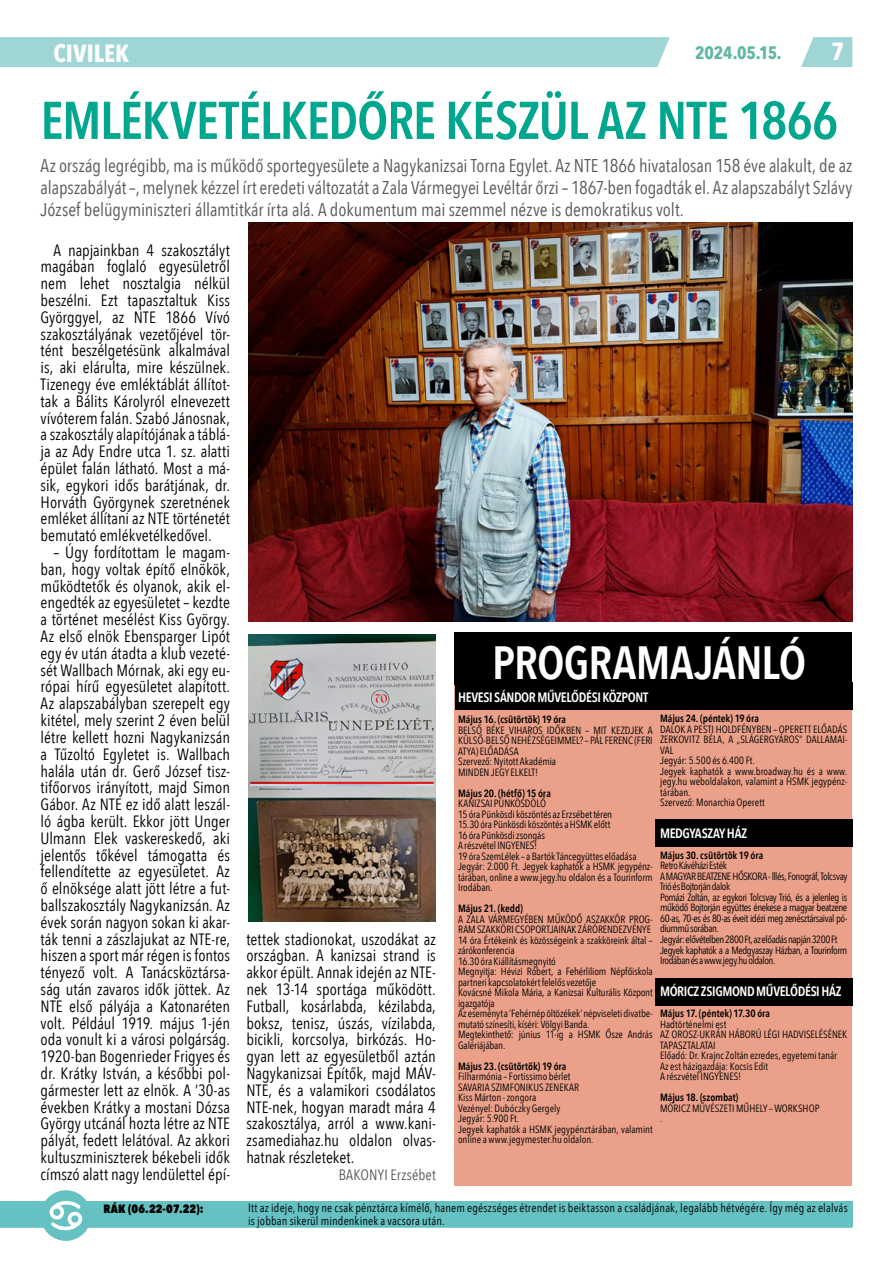
<style>
.page{position:relative;width:893px;height:1263px;background:#fff}
.page>*{position:absolute;margin:0;border:0;box-sizing:border-box;transform-origin:0 0}
.t1{font:600 52.5px "Avenir Next Condensed";letter-spacing:-.015em;color:#00a68d}
.t2{font:600 46.5px "Avenir Next Condensed";letter-spacing:-.015em;color:#fff}
.t3{font:700 24.75px "Avenir Next Condensed";color:#fff}
.t4{font:18.45px/22.2px "Avenir Next Condensed";letter-spacing:-.005em;color:#575756;text-align:justify}
.t5{font:700 18px "Avenir Next Condensed";letter-spacing:-.005em;color:#60b7a3}
.t6{font:16.35px/16.8px "Avenir Next Condensed";color:#000;text-align:justify}
.t7{font:15px "Avenir Next Condensed";letter-spacing:.01em;color:#575756}
.t8{font:600 13.5px "Avenir Next Condensed";letter-spacing:-.03em;color:#fff}
.t9{font:12px/13px "Avenir Next Condensed";letter-spacing:.015em;color:#000}
.t10{font:800 12px "Avenir Next Condensed";letter-spacing:.01em;color:#000}
.t11{font:10.5px/10.5px "Avenir Next Condensed";letter-spacing:-.01em;color:#000}
.t12{font:10.5px/10.5px "Avenir Next Condensed";letter-spacing:-.04em;color:#000}
.t13{font:600 10.5px "Avenir Next Condensed";letter-spacing:-.005em;color:#000}
</style>
<div class="page">
<img style="left:248px;top:222px;width:604px;height:399px">
<img style="left:248px;top:635px;width:188px;height:286px">
<hr style="left:0;top:1225px;width:852px;height:3px;background:#65c1c2">
<div style="left:0;top:37px;width:670px;height:30px;background:#9fd5d5"></div>
<svg style="left:801px;top:37px;width:51px;height:30px;background:#abdada"></svg>
<svg style="left:0;top:1201px;width:1px;height:24px"></svg>
<div style="left:1px;top:1201px;width:852px;height:26px;background:#65c1c2"></div>
<div style="left:41px;top:1190px;width:50px;height:51px;background:#66c2c2;border-radius:50%"></div>
<svg style="left:50px;top:1201px;width:33px;height:30px"></svg>
<div style="left:454px;top:632px;width:398px;height:554px;background:#eaa089"></div>
<div style="left:455px;top:682px;width:397px;height:28px;background:#000"></div>
<div style="left:454px;top:633px;width:398px;height:52px;background:#000"></div>
<div style="left:655px;top:978px;width:197px;height:27px;background:#000"></div>
<div style="left:655px;top:819px;width:197px;height:28px;background:#000"></div>
<h3 class="t3" style="left:53px;top:39px;width:77px">CIVILEK</h3>
<p class="t5" style="left:695px;top:41px;width:88px">2024.05.15.</p>
<h3 class="t3" style="left:831px;top:36px;width:14px">7</h3>
<h1 class="t1" style="left:41px;top:75px;width:799px">EMLÉKVETÉLKEDŐRE KÉSZÜL AZ NTE 1866</h1>
<p class="t4" style="left:41px;top:153px;width:813px">Az ország legrégibb, ma is működő sportegyesülete a Nagykanizsai Torna Egylet. Az NTE 1866 hivatalosan 158 éve alakult, de az alapszabályát –, melynek kézzel írt eredeti változatát a Zala Vármegyei Levéltár őrzi – 1867-ben fogadták el. Az alapszabályt Szlávy József belügyminiszteri államtitkár írta alá. A dokumentum mai szemmel nézve is demokratikus volt.</p>
<p class="t6" style="left:41px;top:241px;width:191px;text-indent:13px">A napjainkban 4 szakosztályt magában foglaló egyesületről nem lehet nosztalgia nélkül beszélni. Ezt tapasztaltuk Kiss Györggyel, az NTE 1866 Vívó szakosztályának vezetőjével tör&shy;tént beszélgetésünk alkalmával is, aki elárulta, mire készülnek.<br>Tizenegy éve emléktáblát állítot&shy;tak a Bálits Károlyról elnevezett vívóterem falán. Szabó Jánosnak, a szakosztály alapítójának a táblá&shy;ja az Ady Endre utca 1. sz. alatti épület falán látható. Most a má&shy;sik, egykori idős barátjának, dr.<br>Horváth Györgynek szeretnének emléket állítani az NTE történetét bemutató emlékvetélkedővel.</p>
<p class="t6" style="left:41px;top:543px;width:191px;text-indent:13px">– Úgy fordítottam le magam&shy;ban, hogy voltak építő elnökök, működtetők és olyanok, akik el&shy;engedték az egyesületet – kezdte a történet mesélést Kiss György.<br>Az első elnök Ebensparger Lipót egy év után átadta a klub vezeté&shy;sét Wallbach Mórnak, aki egy eu&shy;rópai hírű egyesületet alapított.<br>Az alapszabályban szerepelt egy kitétel, mely szerint 2 éven belül létre kellett hozni Nagykanizsán a Tűzoltó Egyletet is. Wallbach halála után dr. Gerő József tisz&shy;tifőorvos irányított, majd Simon Gábor. Az NTE ez idő alatt leszál&shy;ló ágba került. Ekkor jött Unger Ulmann Elek vaskereskedő, aki jelentős tőkével támogatta és fellendítette az egyesületet. Az ő elnöksége alatt jött létre a fut&shy;ballszakosztály Nagykanizsán. Az évek során nagyon sokan ki akar&shy;ták tenni a zászlajukat az NTE-re, hiszen a sport már régen is fontos tényező volt. A Tanácsköztársa&shy;ság után zavaros idők jöttek. Az NTE első pályája a Katonaréten volt. Például 1919. május 1-jén oda vonult ki a városi polgárság.<br>1920-ban Bogenrieder Frigyes és dr. Krátky István, a későbbi pol&shy;gármester lett az elnök. A ’30-as években Krátky a mostani Dózsa György utcánál hozta létre az NTE pályát, fedett lelátóval. Az akkori kultuszminiszterek békebeli idők címszó alatt nagy lendülettel épí-</p>
<h2 class="t2" style="left:492px;top:623px;width:316px">PROGRAMAJÁNLÓ</h2>
<p class="t8" style="left:458px;top:686px;width:192px">HEVESI SÁNDOR MŰVELŐDÉSI KÖZPONT</p>
<p class="t13" style="left:458px;top:710px;width:110px">Május 16. (csütörtök) 19 óra</p>
<p class="t11" style="left:458px;top:724px;width:196px">BELSŐ BÉKE VIHAROS IDŐKBEN – MIT KEZDJEK A<br>KÜLSŐ-BELSŐ NEHÉZSÉGEIMMEL? – PÁL FERENC (FERI<br>ATYA) ELŐADÁSA<br>Szervező: Nyitott Akadémia<br>MINDEN JEGY ELKELT!</p>
<p class="t13" style="left:458px;top:784px;width:94px">Május 20. (hétfő) 15 óra</p>
<p class="t11" style="left:458px;top:798px;width:196px">KANIZSAI PÜNKÖSDÖLŐ<br>15 óra Pünkösdi köszöntés az Erzsébet téren<br>15.30 óra Pünkösdi köszöntés a HSMK előtt<br>16 óra Pünkösdi zsongás<br>A részvétel INGYENES!<br>19 óra SzemLélek – a Bartók Táncegyüttes előadása Jegyár: 2.000 Ft. Jegyek kaphatók a HSMK jegypénz&shy;tárában, online a www.jegy.hu oldalon és a Tourinform Irodában.</p>
<p class="t13" style="left:458px;top:899px;width:66px">Május 21. (kedd)</p>
<p class="t11" style="left:458px;top:913px;width:196px">A ZALA VÁRMEGYÉBEN MŰKÖDŐ ASZAKKÖR PROG-RAM SZAKKÖRI CSOPORTJAINAK ZÁRÓRENDEZVÉNYE 14 óra Értékeink és közösségeink a szakköreink által – zárókonferencia<br>16.30 óra Kiállításmegnyitó<br>Megnyitja: Hévizi Róbert, a Fehérliliom Népfőiskola partneri kapcsolatokért felelős vezetője<br>Kovácsné Mikola Mária, a Kanizsai Kulturális Központ igazgatója<br>Az eseményt a ’Fehérnép öltözékek’ népviseleti divatbe&shy;mutató színesíti, kíséri: Völgyi Banda.<br>Megtekinthető: június 11-ig a HSMK Ősze András Galériájában.</p>
<p class="t13" style="left:458px;top:1057px;width:110px">Május 23. (csütörtök) 19 óra</p>
<p class="t11" style="left:458px;top:1071px;width:196px">Filharmónia – Fortissimo bérlet<br>SAVARIA SZIMFONIKUS ZENEKAR<br>Kiss Márton - zongora<br>Vezényel: Dubóczky Gergely<br>Jegyár: 5.900 Ft.<br>Jegyek kaphatók a HSMK jegypénztárában, valamint online a www.jegymester.hu oldalon.</p>
<p class="t13" style="left:660px;top:710px;width:100px">Május 24. (péntek) 19 óra</p>
<p class="t11" style="left:660px;top:723px;width:189px">DALOK A PESTI HOLDFÉNYBEN – OPERETT ELŐADÁS<br>ZERKOVITZ BÉLA, A „SLÁGERGYÁROS” DALLAMAI-<br>VAL<br>Jegyár: 5.500 és 6.400 Ft.<br>Jegyek kaphatók a www.broadway.hu és a www. jegy.hu weboldalakon, valamint a HSMK jegypénz&shy;tárában.<br>Szervező: Monarchia Operett</p>
<p class="t8" style="left:660px;top:821px;width:89px">MEDGYASZAY HÁZ</p>
<p class="t13" style="left:660px;top:846px;width:105px">Május 30. csütörtök 19 óra</p>
<p class="t12" style="left:660px;top:860px;width:189px">Retro Kávéházi Esték<br>A MAGYAR BEATZENE HŐSKORA - lllés, Fonográf, Tolcsvay Trió és Bojtorján dalok<br>Pomázi Zoltán, az egykori Tolcsvay Trió, és a jelenleg is működő Bojtorján együttes énekese a magyar beatzene 60-as, 70-es és 80-as éveit idézi meg zenésztársaival pó&shy;diummű sorában.<br>Jegyár: elővételben 2800 Ft, az előadás napján 3200 Ft Jegyek kaphatók a a Medgyaszay Házban, a Tourinform Irodában és a www.jegy.hu oldalon.</p>
<p class="t8" style="left:660px;top:980px;width:183px">MÓRICZ ZSIGMOND MŰVELŐDÉSI HÁZ</p>
<p class="t13" style="left:660px;top:1004px;width:112px">Május 17. (péntek) 17.30 óra</p>
<p class="t11" style="left:660px;top:1018px;width:189px">Hadtörténelmi est<br>AZ OROSZ-UKRÁN HÁBORÚ LÉGI HADVISELÉSÉNEK<br>TAPASZTALATAI<br>Előadó: Dr. Krajnc Zoltán ezredes, egyetemi tanár<br>Az est házigazdája: Kocsis Edit<br>A részvétel INGYENES!</p>
<p class="t13" style="left:660px;top:1088px;width:80px">Május 18. (szombat)</p>
<p class="t11" style="left:660px;top:1102px;width:161px">MÓRICZ MŰVÉSZETI MŰHELY – WORKSHOP .</p>
<p class="t6" style="left:246px;top:930px;width:191px">tettek stadionokat, uszodákat az országban. A kanizsai strand is akkor épült. Annak idején az NTE&shy;nek 13-14 sportága működött.<br>Futball, kosárlabda, kézilabda, boksz, tenisz, úszás, vízilabda, bicikli, korcsolya, birkózás. Ho&shy;gyan lett az egyesületből aztán Nagykanizsai Építők, majd MÁV-NTE, és a valamikori csodálatos NTE-nek, hogyan maradt mára 4 szakosztálya, arról a www.kani&shy;zsamediahaz.hu oldalon olvas&shy;hatnak részleteket.</p>
<p class="t7" style="left:339px;top:1162px;width:99px">BAKONYI Erzsébet</p>
<p class="t10" style="left:103px;top:1201px;width:102px">RÁK (06.22-07.22):</p>
<p class="t9" style="left:248px;top:1200px;width:601px">Itt az ideje, hogy ne csak pénztárca kímélő, hanem egészséges étrendet is beiktasson a családjának, legalább hétvégére. Így még az elalvás is jobban sikerül mindenkinek a vacsora után.</p>
</div>
